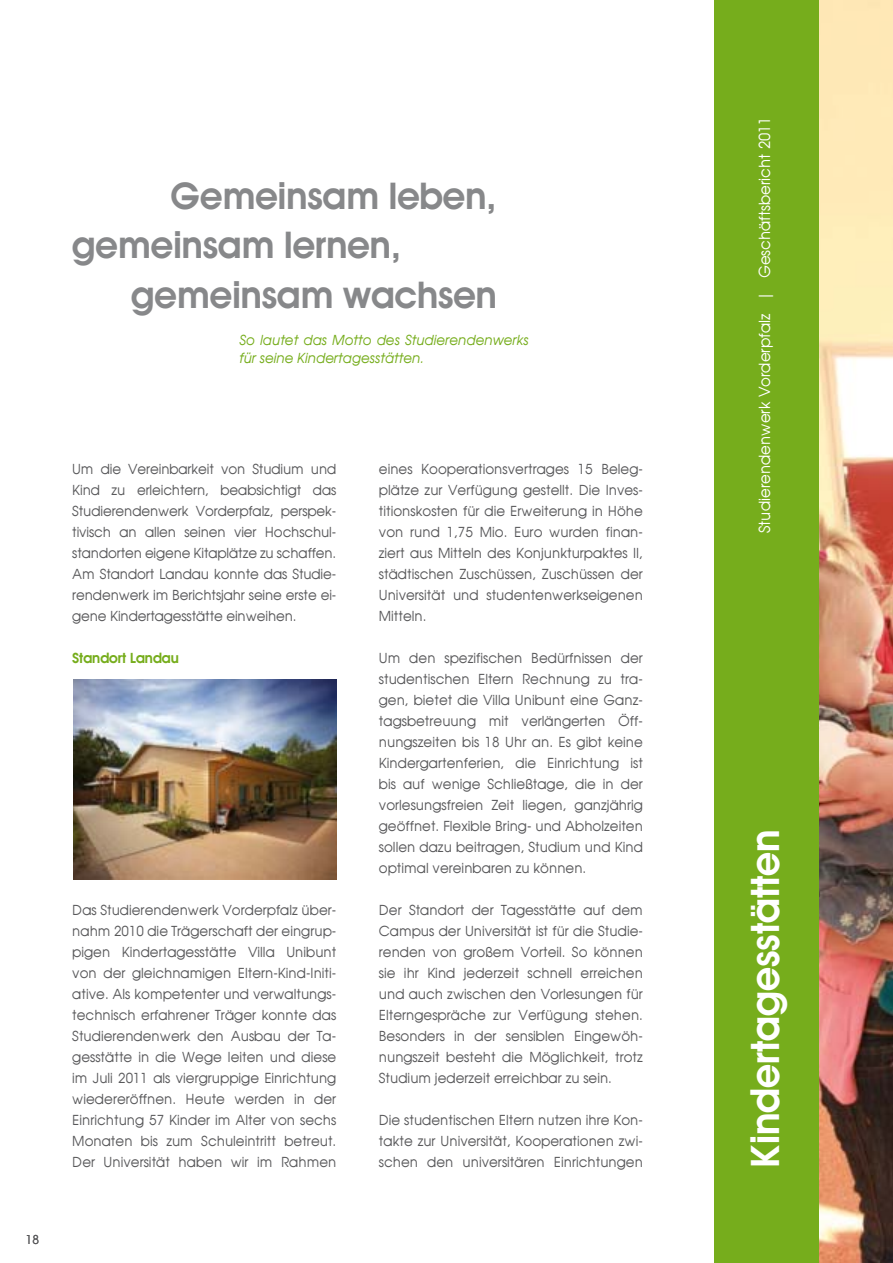
<style>
.page{position:relative;width:893px;height:1263px;background:#fff}
.page>*{position:absolute;margin:0;border:0;box-sizing:border-box;transform-origin:0 0}
.t1{font:600 37.5px "Avant Garde";color:#fff}
.t2{font:600 35.1px/49.2px "Avant Garde";color:#87888a}
.t3{font:15px "Avant Garde";color:#fff}
.t4{font:13.5px/21px "Avant Garde";color:#58585a;text-align:justify}
.t5{font:italic 13.5px/18px "Avant Garde";color:#76ad1c}
.t6{font:600 13.5px "Avant Garde";color:#76ad1c}
.t7{font:12px "Avant Garde";color:#58585a}
</style>
<div class="page">
<img style="left:819px;top:0;width:74px;height:1263px">
<img style="left:74px;top:679px;width:262px;height:200px">
<div style="left:714px;top:0;width:105px;height:1263px;background:#76ad1c"></div>
<h2 class="t2" style="left:72px;top:171px;width:426px;text-indent:98px">Gemeinsam leben, gemeinsam lernen,</h2>
<h2 class="t2" style="left:131px;top:270px;width:367px">gemeinsam wachsen</h2>
<p class="t5" style="left:240px;top:331px;width:291px">So lautet das Motto des Studierendenwerks für seine Kindertagesstätten.</p>
<p class="t4" style="left:72px;top:459px;width:266px">Um die Vereinbarkeit von Studium und Kind zu erleichtern, beabsichtigt das Studierendenwerk Vorderpfalz, perspek&shy;tivisch an allen seinen vier Hochschul&shy;standorten eigene Kitaplätze zu schaffen.<br>Am Standort Landau konnte das Studie&shy;rendenwerk im Berichtsjahr seine erste ei&shy;gene Kindertagesstätte einweihen.</p>
<p class="t6" style="left:72px;top:650px;width:108px">Standort Landau</p>
<p class="t7" style="left:26px;top:1233px;width:15px">18</p>
<p class="t4" style="left:72px;top:900px;width:266px">Das Studierendenwerk Vorderpfalz über&shy;nahm 2010 die Trägerschaft der eingrup&shy;pigen Kindertagesstätte Villa Unibunt von der gleichnamigen Eltern-Kind-Initi&shy;ative. Als kompetenter und verwaltungs&shy;technisch erfahrener Träger konnte das Studierendenwerk den Ausbau der Ta&shy;gesstätte in die Wege leiten und diese im Juli 2011 als viergruppige Einrichtung wiedereröffnen. Heute werden in der Einrichtung 57 Kinder im Alter von sechs Monaten bis zum Schuleintritt betreut.<br>Der Universität haben wir im Rahmen</p>
<p class="t4" style="left:379px;top:459px;width:266px">eines Kooperationsvertrages 15 Beleg&shy;plätze zur Verfügung gestellt. Die Inves&shy;titionskosten für die Erweiterung in Höhe von rund 1,75 Mio. Euro wurden finan&shy;ziert aus Mitteln des Konjunkturpaktes II, städtischen Zuschüssen, Zuschüssen der Universität und studentenwerkseigenen Mitteln.</p>
<p class="t4" style="left:379px;top:648px;width:266px">Um den spezifischen Bedürfnissen der studentischen Eltern Rechnung zu tra&shy;gen, bietet die Villa Unibunt eine Ganz&shy;tagsbetreuung mit verlängerten Öff&shy;nungszeiten bis 18 Uhr an. Es gibt keine Kindergartenferien, die Einrichtung ist bis auf wenige Schließtage, die in der vorlesungsfreien Zeit liegen, ganzjährig geöffnet. Flexible Bring- und Abholzeiten sollen dazu beitragen, Studium und Kind optimal vereinbaren zu können.</p>
<p class="t4" style="left:379px;top:900px;width:266px">Der Standort der Tagesstätte auf dem Campus der Universität ist für die Studie&shy;renden von großem Vorteil. So können sie ihr Kind jederzeit schnell erreichen und auch zwischen den Vorlesungen für Elterngespräche zur Verfügung stehen.<br>Besonders in der sensiblen Eingewöh&shy;nungszeit besteht die Möglichkeit, trotz Studium jederzeit erreichbar zu sein.</p>
<p class="t4" style="left:379px;top:1110px;width:266px">Die studentischen Eltern nutzen ihre Kon&shy;takte zur Universität, Kooperationen zwi&shy;schen den universitären Einrichtungen</p>
<p class="t3" style="left:756px;top:533px;width:418px;rotate:-90deg">Studierendenwerk Vorderpfalz | Geschäftsbericht 2011</p>
<h1 class="t1" style="left:742px;top:1167px;width:340px;rotate:-90deg">Kindertagesstätten</h1>
</div>
